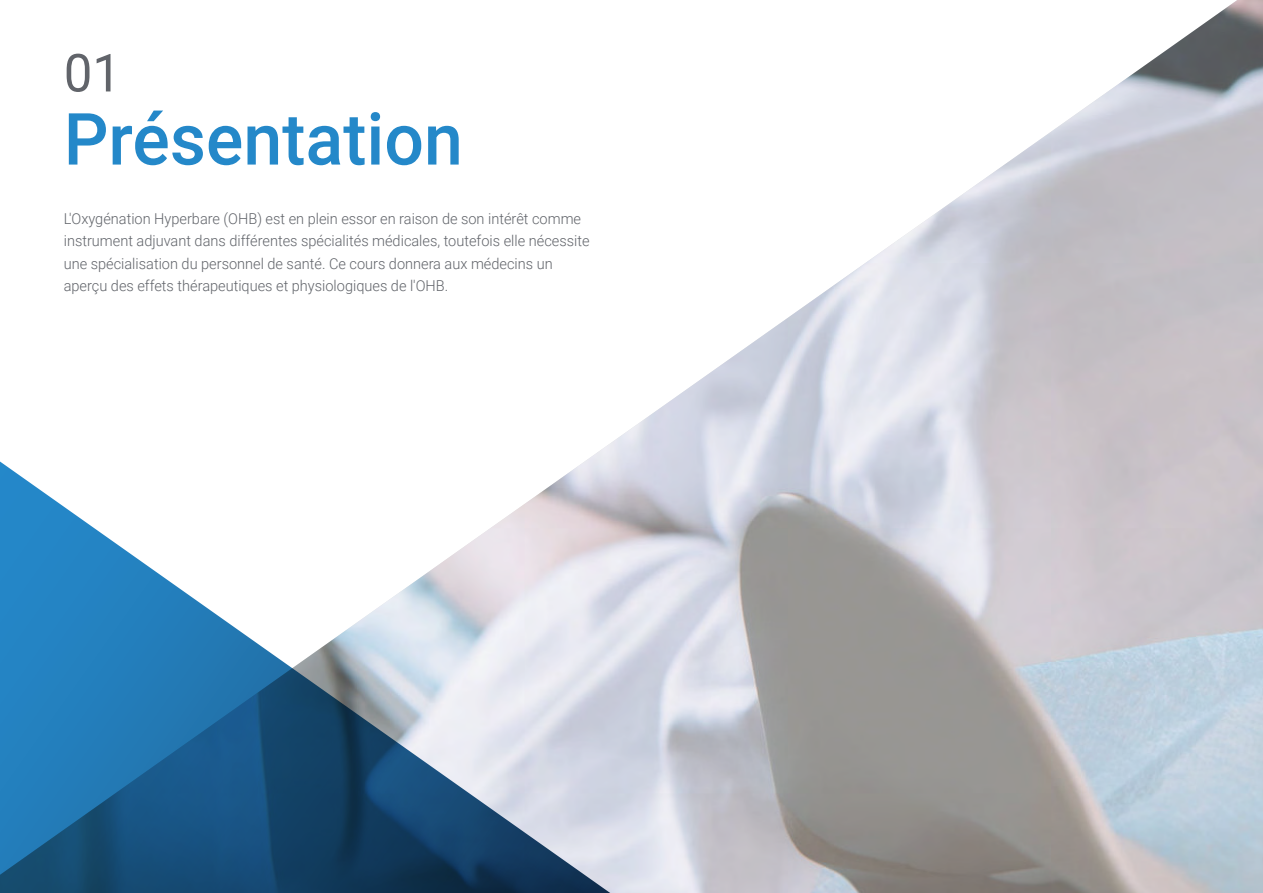
<style>
.page{position:relative;width:1263px;height:893px;background:#fff}
.page>*{position:absolute;margin:0;border:0;box-sizing:border-box;transform-origin:0 0}
.t1{font:500 72px "Roboto";color:#2488c9}
.t2{font:52.5px "Roboto";color:#61646a}
.t3{font:300 15px/22.5px "Roboto";color:#61646a}
</style>
<div class="page">
<img style="left:607px;top:0;width:656px;height:893px">
<svg style="left:0;top:446px;width:640px;height:447px"></svg>
<h2 class="t2" style="left:64px;top:36px;width:59px">01</h2>
<h1 class="t1" style="left:64px;top:89px;width:401px">Présentation</h1>
<p class="t3" style="left:64px;top:207px;width:527px">L'Oxygénation Hyperbare (OHB) est en plein essor en raison de son intérêt comme instrument adjuvant dans différentes spécialités médicales, toutefois elle nécessite une spécialisation du personnel de santé. Ce cours donnera aux médecins un aperçu des effets thérapeutiques et physiologiques de l'OHB.</p>
</div>
